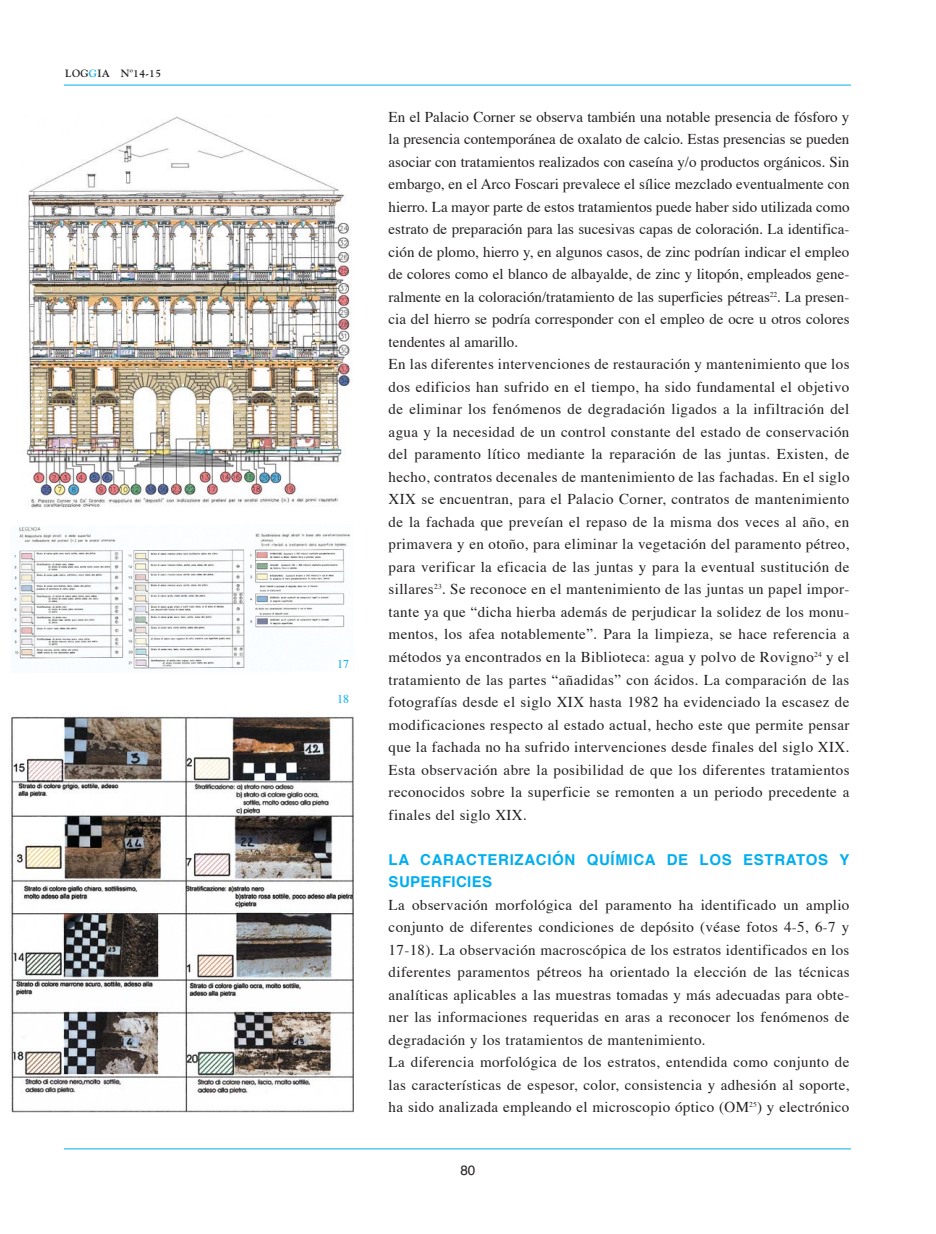
<style>
.page{position:relative;width:936px;height:1234px;background:#fff}
.page>*{position:absolute;margin:0;border:0;box-sizing:border-box;transform-origin:0 0}
.t1{font:15px/22.5px "Times";letter-spacing:.025em;color:#231f20}
.t2{font:700 15px/22.5px "Helvetica";letter-spacing:.045em;color:#00aeef}
.t3{font:13.5px "Helvetica";color:#231f20}
.t4{font:12px "Times";color:#00aeef}
.t5{font:700 10.5px "Goudy";letter-spacing:.03em;color:#231f20}
.s1{color:#00aeef}
</style>
<div class="page">
<hr style="left:64px;top:1148px;width:786px;height:1px;background:#00aeef">
<hr style="left:64px;top:85px;width:786px;height:1px;background:#00aeef">
<img style="left:26px;top:116px;width:326px;height:392px">
<img style="left:13px;top:526px;width:337px;height:143px">
<img style="left:11px;top:716px;width:342px;height:395px">
<div style="left:335px;top:657px;width:18px;height:17px;background:#fff"></div>
<p class="t5" style="left:65px;top:69px;width:97px">LOG<span class="s1">G</span>IA Nº14-15</p>
<p class="t4" style="left:337px;top:658px;width:13px">17</p>
<p class="t4" style="left:337px;top:694px;width:13px">18</p>
<p class="t1" style="left:388px;top:106px;width:462px">En el Palacio Corner se observa también una notable presencia de fósforo y la presencia contemporánea de oxalato de calcio. Estas presencias se pueden asociar con tratamientos realizados con caseína y/o productos orgánicos. Sin embargo, en el Arco Foscari prevalece el sílice mezclado eventualmente con hierro. La mayor parte de estos tratamientos puede haber sido utilizada como estrato de preparación para las sucesivas capas de coloración. La identifica&shy;ción de plomo, hierro y, en algunos casos, de zinc podrían indicar el empleo de colores como el blanco de albayalde, de zinc y litopón, empleados gene&shy;ralmente en la coloración/tratamiento de las superficies pétreas<sup>22</sup>. La presen&shy;cia del hierro se podría corresponder con el empleo de ocre u otros colores tendentes al amarillo.<br>En las diferentes intervenciones de restauración y mantenimiento que los dos edificios han sufrido en el tiempo, ha sido fundamental el objetivo de eliminar los fenómenos de degradación ligados a la infiltración del agua y la necesidad de un control constante del estado de conservación del paramento lítico mediante la reparación de las juntas. Existen, de hecho, contratos decenales de mantenimiento de las fachadas. En el siglo XIX se encuentran, para el Palacio Corner, contratos de mantenimiento de la fachada que preveían el repaso de la misma dos veces al año, en primavera y en otoño, para eliminar la vegetación del paramento pétreo, para verificar la eficacia de las juntas y para la eventual sustitución de sillares<sup>23</sup>. Se reconoce en el mantenimiento de las juntas un papel impor&shy;tante ya que “dicha hierba además de perjudicar la solidez de los monu&shy;mentos, los afea notablemente”. Para la limpieza, se hace referencia a métodos ya encontrados en la Biblioteca: agua y polvo de Rovigno<sup>24</sup> y el tratamiento de las partes “añadidas” con ácidos. La comparación de las fotografías desde el siglo XIX hasta 1982 ha evidenciado la escasez de modificaciones respecto al estado actual, hecho este que permite pensar que la fachada no ha sufrido intervenciones desde finales del siglo XIX.<br>Esta observación abre la posibilidad de que los diferentes tratamientos reconocidos sobre la superficie se remonten a un periodo precedente a finales del siglo XIX.</p>
<p class="t2" style="left:388px;top:849px;width:462px">LA CARACTERIZACIÓN QUÍMICA DE LOS ESTRATOS Y<br>SUPERFICIES</p>
<p class="t1" style="left:388px;top:894px;width:462px">La observación morfológica del paramento ha identificado un amplio conjunto de diferentes condiciones de depósito (véase fotos 4-5, 6-7 y 17-18). La observación macroscópica de los estratos identificados en los diferentes paramentos pétreos ha orientado la elección de las técnicas analíticas aplicables a las muestras tomadas y más adecuadas para obte&shy;ner las informaciones requeridas en aras a reconocer los fenómenos de degradación y los tratamientos de mantenimiento.<br>La diferencia morfológica de los estratos, entendida como conjunto de las características de espesor, color, consistencia y adhesión al soporte, ha sido analizada empleando el microscopio óptico (OM<sup>25</sup>) y electrónico</p>
<p class="t3" style="left:460px;top:1163px;width:17px">80</p>
</div>
